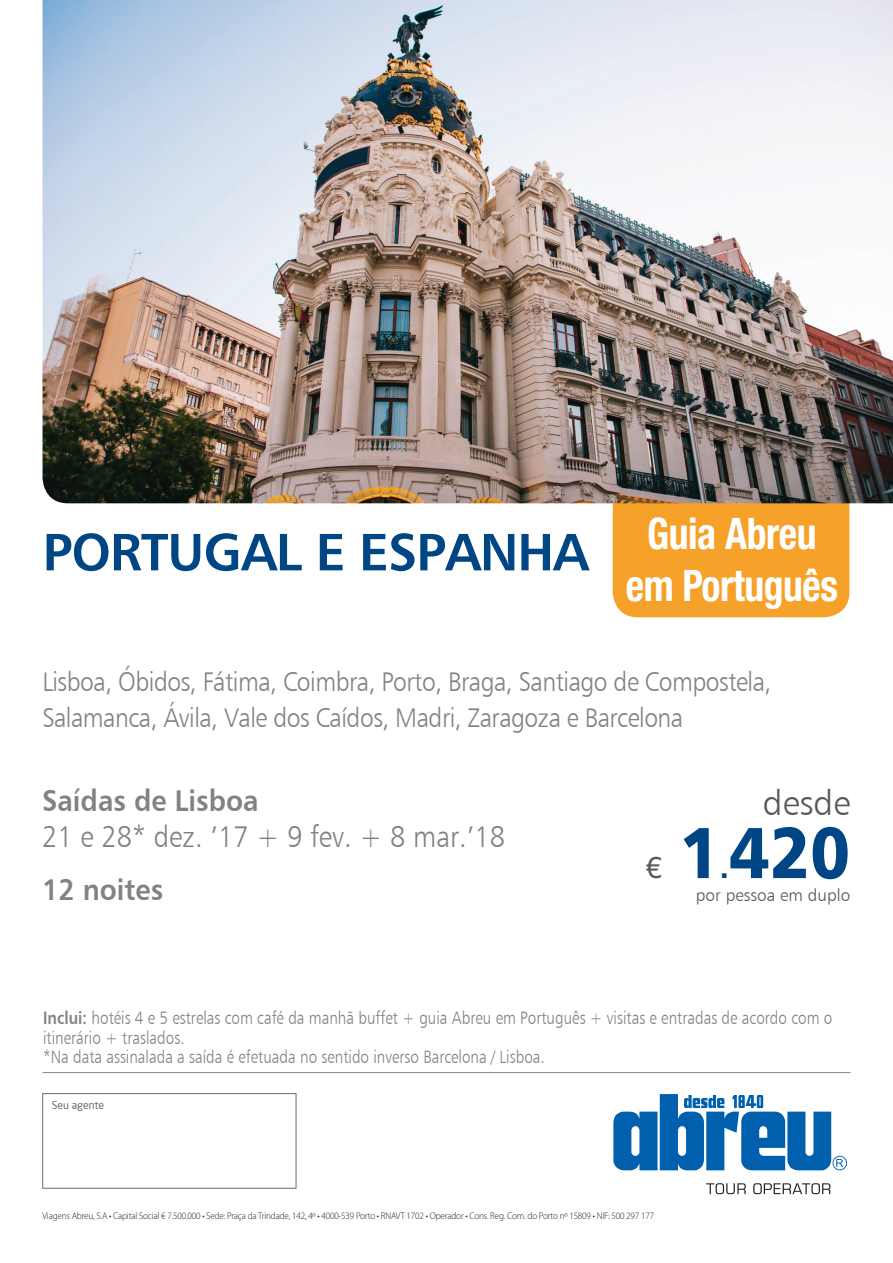
<style>
.page{position:relative;width:893px;height:1263px;background:#fff}
.page>*{position:absolute;margin:0;border:0;box-sizing:border-box;transform-origin:0 0}
.t1{font:72px "Humanist 777 BT Black B";color:#004684;scale:.91 1}
.t2{font:52.5px "Humanist 777 BT Bold B";letter-spacing:-.02em;color:#004684}
.t3{font:700 condensed 43.5px/52.2px "Helvetica Neue";letter-spacing:-.01em;color:#fff;text-align:center;scale:.91 1}
.t4{font:34.95px "Humanist 777 BT Light B";color:#57585a}
.t5{font:30px "Humanist 777 BT Light B";color:#808285;scale:.91 1}
.t6{font:30px "Humanist 777 BT Bold B";color:#808285;scale:.91 1}
.t7{font:30px "Helvetica Neue";color:#57585a}
.t8{font:30px "Humanist 777 BT Black B";color:#004684;scale:.91 1}
.t9{font:27px/36px "Humanist 777 BT Light B";letter-spacing:-.02em;color:#808285;scale:.91 1}
.t10{font:18px/19.5px "Humanist 777 BT Light B";color:#808285;scale:.85 1}
.t11{font:17.1px "Humanist 777 BT Light B";color:#57585a}
.t12{font:10.5px "Neo Sans";color:#6c6d70}
.t13{font:300 9.75px "Myriad Pro";letter-spacing:-.015em;color:#231f20;scale:.94 1}
.s1{font-family:"Humanist 777 BT Bold B"}
</style>
<div class="page">
<div style="left:613px;top:481px;width:236px;height:136px;background:#f6a22a;border-radius:26px"></div>
<hr style="left:43px;top:1072px;width:807px;height:1px;background:#808285">
<img style="left:43px;top:0;width:850px;height:503px">
<div style="left:43px;top:1093px;width:253px;height:95px;border:1px solid #6c6d70"></div>
<svg style="left:706px;top:1183px;width:124px;height:11px"></svg>
<svg style="left:613px;top:1094px;width:234px;height:76px"></svg>
<h2 class="t2" style="left:43px;top:519px;width:548px">PORTUGAL E ESPANHA</h2>
<h3 class="t3" style="left:626px;top:506px;width:235px">Guia Abreu em Português</h3>
<h3 class="t9" style="left:42px;top:664px;width:803px">Lisboa, Óbidos, Fátima, Coimbra, Porto, Braga, Santiago de Compostela,<br>Salamanca, Ávila, Vale dos Caídos, Madri, Zaragoza e Barcelona</h3>
<h3 class="t6" style="left:42px;top:781px;width:240px">Saídas de Lisboa</h3>
<h3 class="t5" style="left:42px;top:818px;width:510px">21 e 28* dez. ’17 + 9 fev. + 8 mar.’18</h3>
<h3 class="t6" style="left:42px;top:870px;width:135px">12 noites</h3>
<h3 class="t7" style="left:645px;top:849px;width:18px">€</h3>
<h3 class="t4" style="left:763px;top:781px;width:89px">desde</h3>
<h1 class="t1" style="left:680px;top:807px;width:189px">1420</h1>
<h3 class="t8" style="left:720px;top:848px;width:11px">.</h3>
<p class="t11" style="left:696px;top:884px;width:156px">por pessoa em duplo</p>
<p class="t10" style="left:43px;top:1008px;width:930px"><span class="s1">Inclui:</span> hotéis 4 e 5 estrelas com café da manhã buffet + guia Abreu em Português + visitas e entradas de acordo com o itinerário + traslados.<br>*Na data assinalada a saída é efetuada no sentido inverso Barcelona / Lisboa.</p>
<p class="t12" style="left:52px;top:1099px;width:54px">Seu agente</p>
<p class="t13" style="left:43px;top:1211px;width:652px">Viagens Abreu, S.A • Capital Social € 7.500.000 • Sede: Praça da Trindade, 142, 4º • 4000-539 Porto • RNAVT 1702 • Operador • Cons. Reg. Com. do Porto nº 15809 • NIF: 500 297 177</p>
</div>
